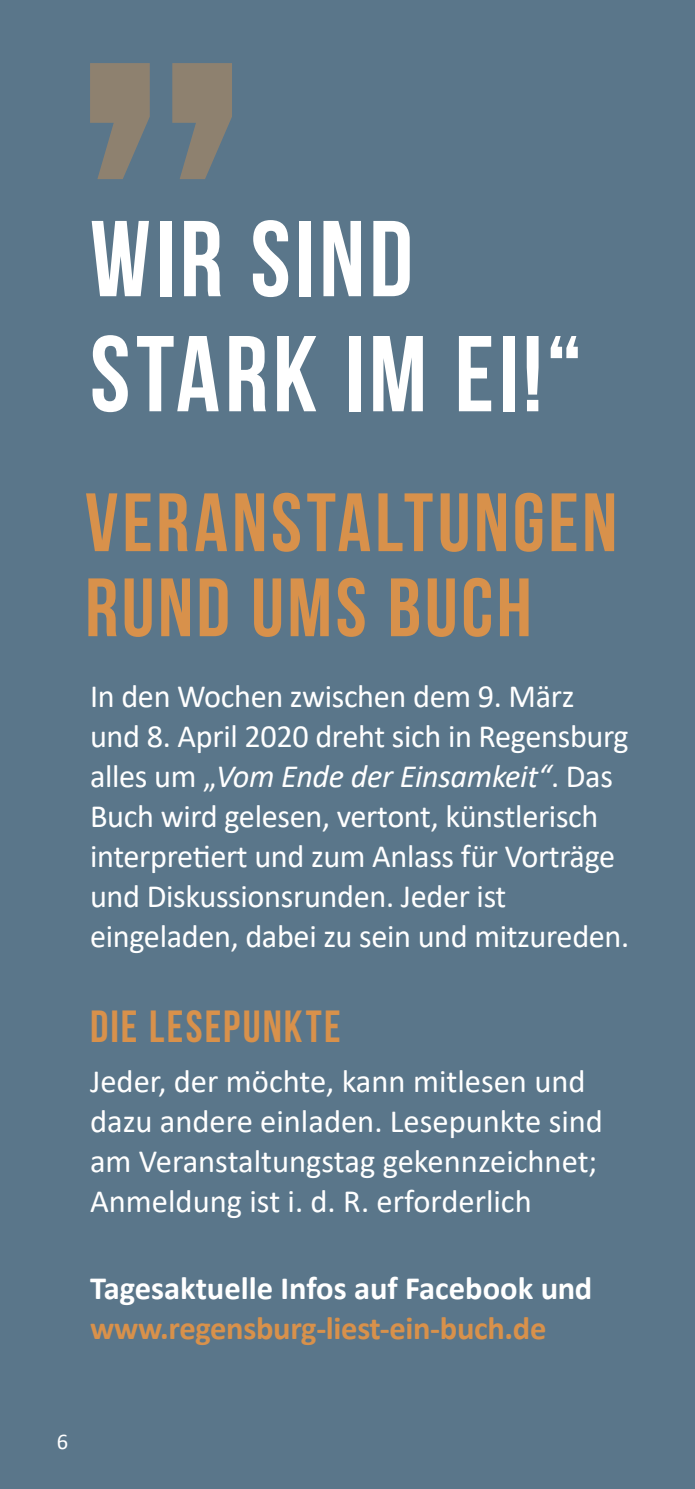
<style>
.page{position:relative;width:695px;height:1489px;background:#fff}
.page>*{position:absolute;margin:0;border:0;box-sizing:border-box;transform-origin:0 0}
.t1{font:700 107.5px/115px "Bebas Neue";letter-spacing:.04em;color:#fff}
.t2{font:700 82.5px/85px "Bebas Neue";letter-spacing:.04em;color:#d8914b}
.Fließtext{font:700 45px "Bebas Neue";letter-spacing:.05em;color:#d8914b}
.Fließtext-2{font:32.5px/40px "Calibri";letter-spacing:-.01em;color:#fff}
.Fließtext-3{font:700 32.5px/40px "Calibri";letter-spacing:-.01em;color:#fff}
.Fließtext-4{font:22.5px "Calibri";color:#fff}
.s1{font-style:italic}
.s2{color:#d8914b}
</style>
<div class="page">
<div style="left:0;top:0;width:694px;height:1488px;background:#5a768a"></div>
<svg style="left:90px;top:63px;width:142px;height:116px"></svg>
<p class="t1" style="left:90px;top:200px;width:493px">WIR SIND<br>STARK IM EI!“</p>
<p class="t2" style="left:85px;top:479px;width:533px">VERANSTALTUNGEN<br>RUND UMS BUCH</p>
<p class="Fließtext-2" style="left:90px;top:675px;width:540px">In den Wochen zwischen dem 9. März und 8. April 2020 dreht sich in Regensburg alles um „<span class="s1">Vom Ende der Einsamkeit“</span>. Das Buch wird gelesen, vertont, künstlerisch interpretiert und zum Anlass für Vorträge und Diskussionsrunden. Jeder ist eingeladen, dabei zu sein und mitzureden.</p>
<p class="Fließtext" style="left:90px;top:1001px;width:252px">DIE LESEPUNKTE</p>
<p class="Fließtext-2" style="left:90px;top:1060px;width:514px">Jeder, der möchte, kann mitlesen und dazu andere einladen. Lesepunkte sind am Veranstaltungstag gekennzeichnet; Anmeldung ist i. d. R. erforderlich</p>
<p class="Fließtext-3" style="left:90px;top:1268px;width:503px">Tagesaktuelle Infos auf Facebook und <span class="s2">www.regensburg-liest-ein-buch.de</span></p>
<p class="Fließtext-4" style="left:57px;top:1425px;width:13px">6</p>
</div>
